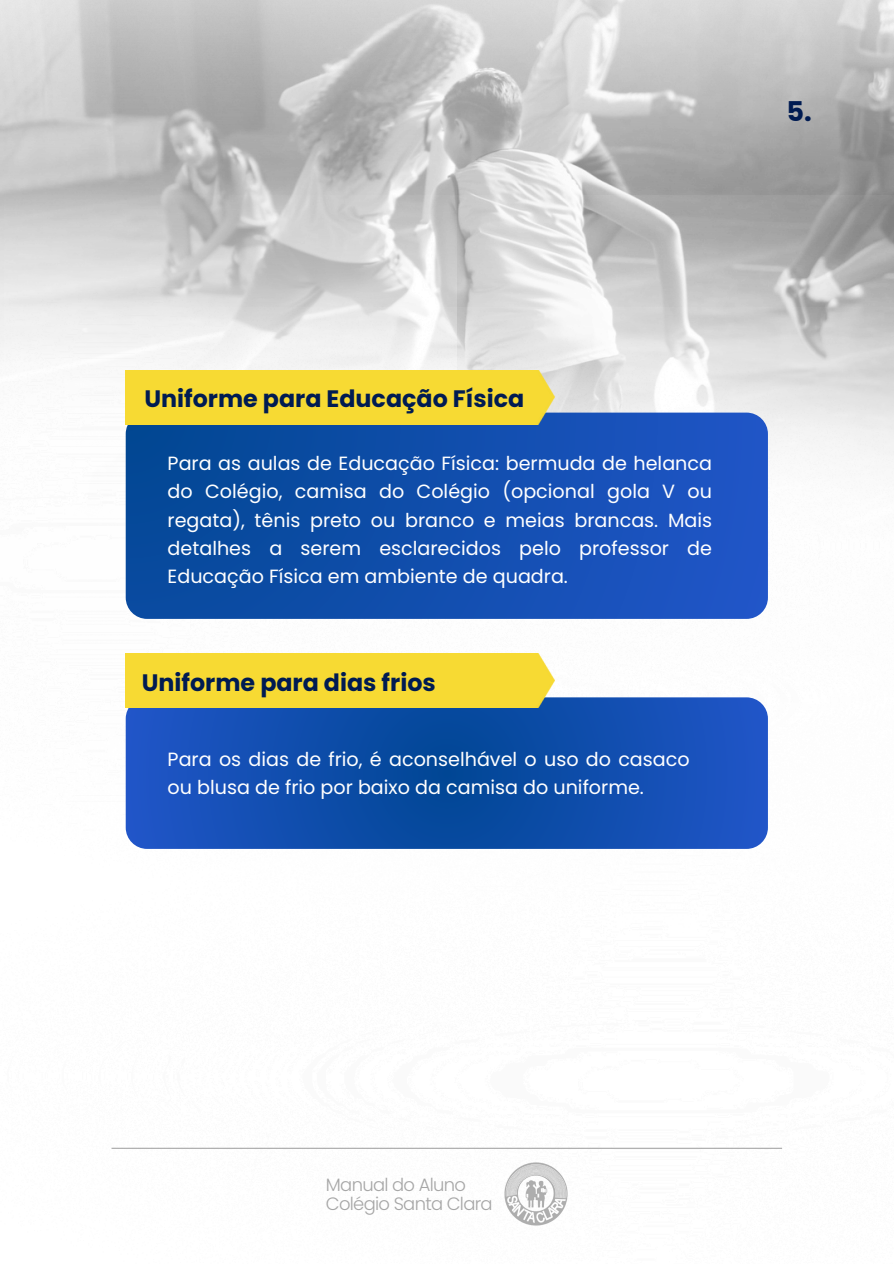
<style>
.page{position:relative;width:894px;height:1264px;background:#fff}
.page>*{position:absolute;margin:0;border:0;box-sizing:border-box;transform-origin:0 0}
.t1{font:700 27.15px "Poppins";color:#001b52}
.t2{font:700 23.7px "Poppins";color:#001b52}
.t3{font:19.2px/28.2px "Poppins";color:#fff;text-align:justify}
.t4{font:300 17.85px "Poppins";letter-spacing:-.035em;color:#a6a6a6}
</style>
<div class="page">
<img style="left:125px;top:387px;width:768px;height:462px">
<div style="left:126px;top:412px;width:641px;height:207px;background:linear-gradient(to right,#064a94,#2055c6);border-radius:21px"></div>
<svg style="left:126px;top:697px;width:641px;height:151px;background:#124eae"></svg>
<div style="left:126px;top:653px;width:428px;height:54px;background:#f7da33"></div>
<img style="left:0;top:0;width:893px;height:387px">
<div style="left:126px;top:370px;width:428px;height:54px;background:#f7da33"></div>
<img style="left:504px;top:1162px;width:63px;height:63px">
<hr style="left:111px;top:1147px;width:670px;height:1px;background:#a6a6a6">
<p class="t1" style="left:786px;top:93px;width:27px">5.</p>
<p class="t2" style="left:144px;top:382px;width:381px">Uniforme para Educação Física</p>
<p class="t3" style="left:167px;top:449px;width:546px">Para as aulas de Educação Física: bermuda de helanca do Colégio, camisa do Colégio (opcional gola V ou regata), tênis preto ou branco e meias brancas. Mais detalhes a serem esclarecidos pelo professor de Educação Física em ambiente de quadra.</p>
<p class="t2" style="left:142px;top:666px;width:295px">Uniforme para dias frios</p>
<p class="t3" style="left:167px;top:745px;width:523px">Para os dias de frio, é aconselhável o uso do casaco ou blusa de frio por baixo da camisa do uniforme.</p>
<p class="t4" style="left:326px;top:1171px;width:141px">Manual do Aluno</p>
<p class="t4" style="left:326px;top:1190px;width:168px">Colégio Santa Clara</p>
</div>
